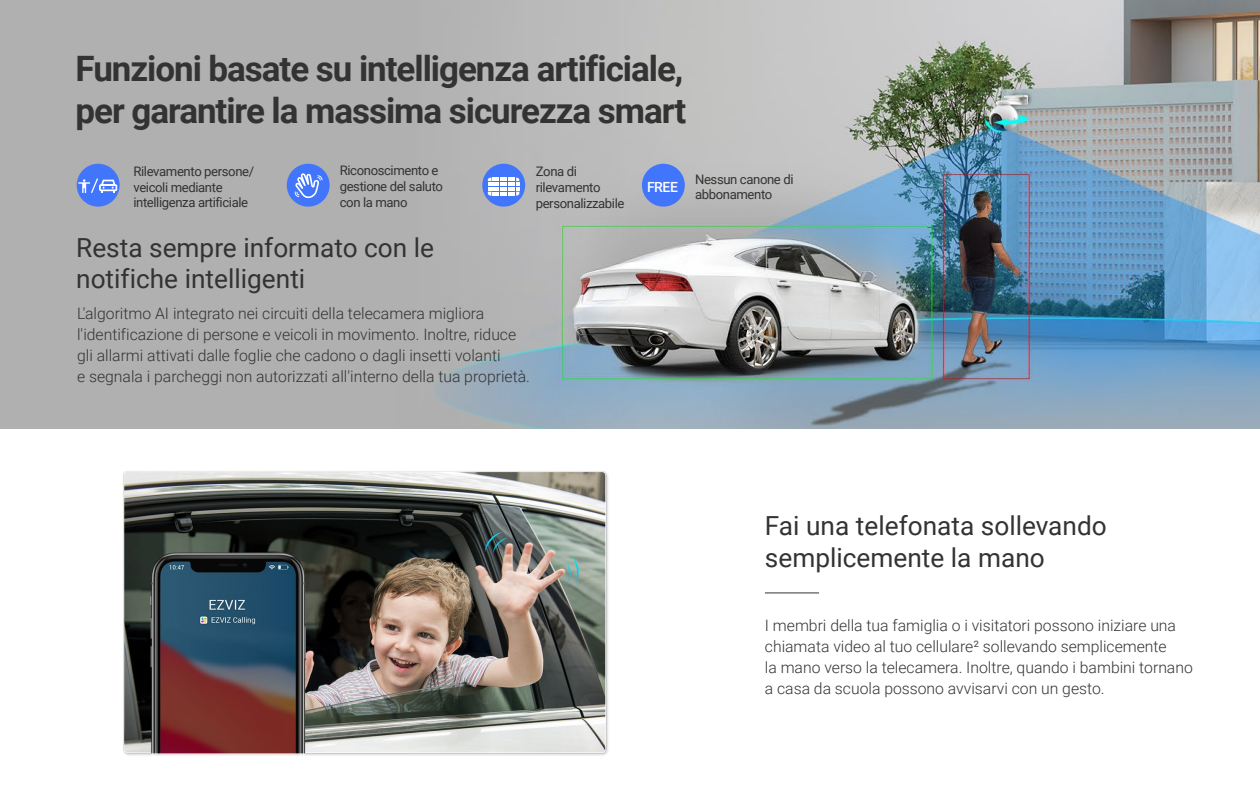
<style>
.page{position:relative;width:1260px;height:788px;background:#fff}
.page>*{position:absolute;margin:0;border:0;box-sizing:border-box;transform-origin:0 0}
.t1{font:700 35px/42px "Roboto";letter-spacing:-.03em;color:#333}
.t2{font:26.25px/31.5px "Roboto";color:#333}
.t3{font:300 15.75px/21px "Roboto";color:#333}
.t4{font:500 14px "Roboto";color:#fff}
.t5{font:13.12px/15.8px "Roboto";letter-spacing:-.03em;color:#333}
</style>
<div class="page">
<img style="left:391px;top:0;width:869px;height:428px">
<svg style="left:0;top:1px;width:617px;height:427px;background:#afb1b2"></svg>
<div style="left:77px;top:164px;width:43px;height:42px;background:#4075fc;border-radius:50%"></div>
<div style="left:287px;top:164px;width:43px;height:42px;background:#4075fc;border-radius:50%"></div>
<div style="left:482px;top:164px;width:43px;height:42px;background:#4075fc;border-radius:50%"></div>
<div style="left:642px;top:164px;width:43px;height:42px;background:#4075fc;border-radius:50%"></div>
<svg style="left:488px;top:178px;width:31px;height:17px"></svg>
<svg style="left:294px;top:173px;width:29px;height:25px"></svg>
<svg style="left:78px;top:178px;width:39px;height:15px"></svg>
<img style="left:123px;top:471px;width:485px;height:285px">
<hr style="left:765px;top:592px;width:54px;height:1px;background:#333">
<h1 class="t1" style="left:76px;top:47px;width:612px">Funzioni basate su intelligenza artificiale, per garantire la massima sicurezza smart</h1>
<p class="t5" style="left:133px;top:163px;width:122px">Rilevamento persone/ veicoli mediante intelligenza artificiale</p>
<p class="t5" style="left:340px;top:162px;width:105px">Riconoscimento e gestione del saluto con la mano</p>
<p class="t5" style="left:536px;top:163px;width:90px">Zona di rilevamento personalizzabile</p>
<p class="t5" style="left:695px;top:171px;width:100px">Nessun canone di abbonamento</p>
<p class="t4" style="left:647px;top:177px;width:32px">FREE</p>
<h2 class="t2" style="left:76px;top:230px;width:360px">Resta sempre informato con le notifiche intelligenti</h2>
<p class="t3" style="left:77px;top:302px;width:454px">L'algoritmo AI integrato nei circuiti della telecamera migliora l'identificazione di persone e veicoli in movimento. Inoltre, riduce gli allarmi attivati dalle foglie che cadono o dagli insetti volanti<br>e segnala i parcheggi non autorizzati all'interno della tua proprietà.</p>
<h2 class="t2" style="left:765px;top:509px;width:343px">Fai una telefonata sollevando semplicemente la mano</h2>
<p class="t3" style="left:765px;top:614px;width:429px">I membri della tua famiglia o i visitatori possono iniziare una chiamata video al tuo cellulare² sollevando semplicemente<br>la mano verso la telecamera. Inoltre, quando i bambini tornano a casa da scuola possono avvisarvi con un gesto.</p>
</div>
